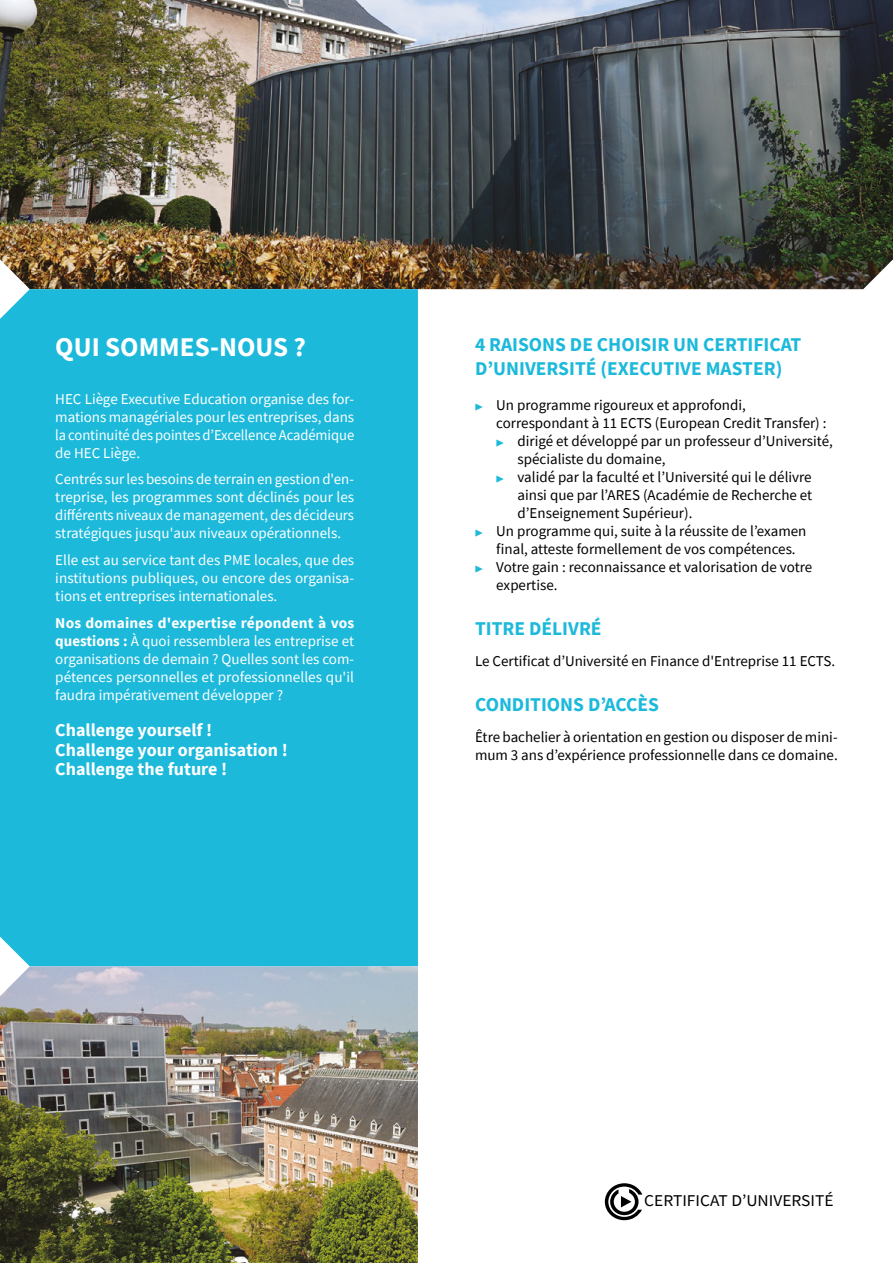
<style>
.page{position:relative;width:893px;height:1263px;background:#fff}
.page>*{position:absolute;margin:0;border:0;box-sizing:border-box;transform-origin:0 0}
.t1{font:700 27px "Source Sans Pro";color:#fff}
.t2{font:700 19.5px/24px "Source Sans Pro";color:#1cb9db}
.t3{font:700 18px/19.5px "Source Sans Pro";color:#fff}
.t4{font:16.5px "Source Sans Pro";color:#000;scale:1.06 1}
.t5{font:15px/18px "Source Sans Pro";color:#fff;text-align:justify}
.t6{font:15px/18px "Source Sans Pro";color:#000}
.s1{font-weight:700}
.s2{font-weight:700;font-size:9px;color:#1cb9db}
</style>
<div class="page">
<img style="left:0;top:0;width:893px;height:289px">
<svg style="left:605px;top:1183px;width:37px;height:37px"></svg>
<div style="left:0;top:289px;width:418px;height:677px;background:#1cb9db"></div>
<img style="left:0;top:966px;width:418px;height:297px">
<h1 class="t1" style="left:55px;top:329px;width:252px">QUI SOMMES-NOUS ?</h1>
<p class="t5" style="left:55px;top:390px;width:300px">HEC Liège Executive Education organise des for&shy;mations managériales pour les entreprises, dans la continuité des pointes d’Excellence Académique de HEC Liège.</p>
<p class="t5" style="left:55px;top:470px;width:300px">Centrés sur les besoins de terrain en gestion d'en&shy;treprise, les programmes sont déclinés pour les différents niveaux de management, des décideurs stratégiques jusqu'aux niveaux opérationnels.</p>
<p class="t5" style="left:55px;top:551px;width:300px">Elle est au service tant des PME locales, que des institutions publiques, ou encore des organisa&shy;tions et entreprises internationales.</p>
<p class="t5" style="left:55px;top:613px;width:301px"><span class="s1">Nos domaines d'expertise répondent à vos questions :</span> À quoi ressemblera les entreprise et organisations de demain ? Quelles sont les com&shy;pétences personnelles et professionnelles qu'il faudra impérativement développer ?</p>
<p class="t3" style="left:55px;top:720px;width:234px">Challenge yourself !<br>Challenge your organisation !<br>Challenge the future !</p>
<h2 class="t2" style="left:475px;top:332px;width:328px">4 RAISONS DE CHOISIR UN CERTIFICAT<br>D’UNIVERSITÉ (EXECUTIVE MASTER)</h2>
<p class="t6" style="left:475px;top:395px;width:272px"><span class="s2">▶</span> Un programme rigoureux et approfondi,</p>
<p class="t6" style="left:496px;top:413px;width:332px">correspondant à 11 ECTS (European Credit Transfer) :</p>
<p class="t6" style="left:496px;top:431px;width:338px"><span class="s2">▶</span> dirigé et développé par un professeur d’Université,</p>
<p class="t6" style="left:518px;top:449px;width:149px">spécialiste du domaine,</p>
<p class="t6" style="left:496px;top:467px;width:317px"><span class="s2">▶</span> validé par la faculté et l’Université qui le délivre</p>
<p class="t6" style="left:518px;top:485px;width:296px">ainsi que par l’ARES (Académie de Recherche et</p>
<p class="t6" style="left:518px;top:503px;width:176px">d’Enseignement Supérieur).</p>
<p class="t6" style="left:475px;top:521px;width:333px"><span class="s2">▶</span> Un programme qui, suite à la réussite de l’examen</p>
<p class="t6" style="left:496px;top:539px;width:301px">final, atteste formellement de vos compétences.</p>
<p class="t6" style="left:475px;top:557px;width:339px"><span class="s2">▶</span> Votre gain : reconnaissance et valorisation de votre</p>
<p class="t6" style="left:496px;top:575px;width:63px">expertise.</p>
<h2 class="t2" style="left:475px;top:616px;width:128px">TITRE DÉLIVRÉ</h2>
<p class="t6" style="left:475px;top:651px;width:362px">Le Certificat d’Université en Finance d'Entreprise 11 ECTS.</p>
<h2 class="t2" style="left:475px;top:692px;width:186px">CONDITIONS D’ACCÈS</h2>
<p class="t6" style="left:475px;top:728px;width:364px">Être bachelier à orientation en gestion ou disposer de mini&shy;mum 3 ans d’expérience professionnelle dans ce domaine.</p>
<p class="t4" style="left:644px;top:1190px;width:180px">CERTIFICAT D’UNIVERSITÉ</p>
</div>
